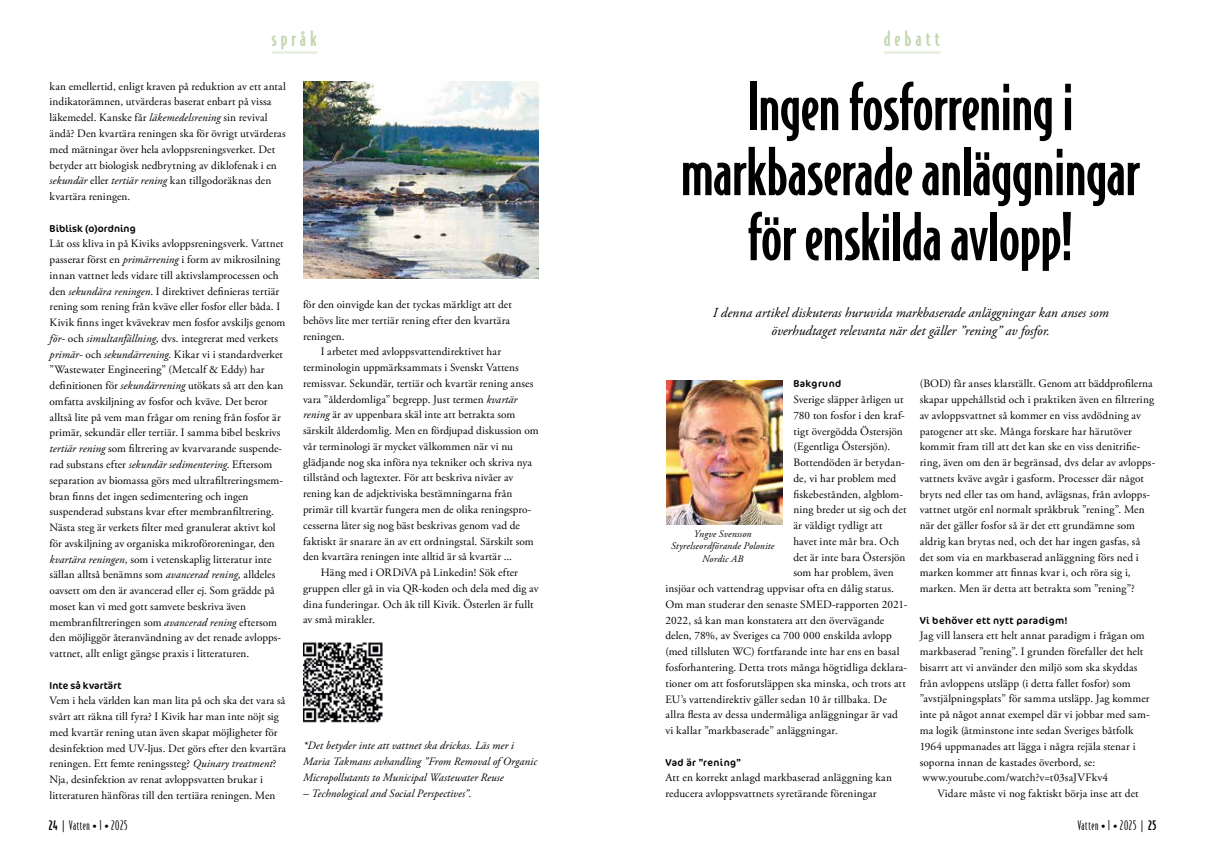
<style>
.page{position:relative;width:1205px;height:851px;background:#fff}
.page>*{position:absolute;margin:0;border:0;box-sizing:border-box;transform-origin:0 0}
.t1{font:500 62.5px/65px "Bodega Sans";letter-spacing:-.01em;color:#000;text-align:center}
.t2{font:500 20px "Bodega Sans";letter-spacing:.2em;color:#c2d6b0}
.t3{font:italic 13.75px/18.8px "Adobe Garamond Pro";color:#000;text-align:center}
.t4{font:300 12.5px "Bodega Sans";letter-spacing:.05em;color:#000}
.t5{font:11.25px/15.8px "Adobe Garamond Pro";letter-spacing:.01em;color:#000}
.t6{font:italic 11.25px/15.8px "Adobe Garamond Pro";letter-spacing:.005em;color:#000}
.t7{font:italic 10px/12.5px "Adobe Garamond Pro";letter-spacing:.015em;color:#000;text-align:center}
.t8{font:10px "Cocon Pro";letter-spacing:.035em;color:#000}
.t9{font:10px "Cocon Pro";letter-spacing:.01em;color:#000}
.t10{font:10px "Cocon Pro";letter-spacing:.015em;color:#000}
.s1{font-style:italic}
.s2{font-weight:500}
.s3{font-family:"Adobe Garamond Pro";font-weight:400;font-size:11.25px}
</style>
<div class="page">
<hr style="left:884px;top:51px;width:56px;height:3px;background:#e7efdf">
<hr style="left:272px;top:51px;width:46px;height:3px;background:#e7efdf">
<img style="left:303px;top:642px;width:80px;height:81px">
<img style="left:303px;top:81px;width:236px;height:197px">
<img style="left:666px;top:381px;width:117px;height:143px">
<h2 class="t2" style="left:271px;top:27px;width:47px">språk</h2>
<p class="t5" style="left:50px;top:79px;width:238px">kan emellertid, enligt kraven på reduktion av ett antal indikatorämnen, utvärderas baserat enbart på vissa läkemedel. Kanske får <span class="s1">läkemedelsrening</span> sin revival ändå? Den kvartära reningen ska för övrigt utvärderas med mätningar över hela avloppsreningsverket. Det betyder att biologisk nedbrytning av diklofenak i en <span class="s1">sekundär</span> eller <span class="s1">tertiär rening</span> kan tillgodoräknas den kvartära reningen.</p>
<p class="t9" style="left:50px;top:221px;width:88px">Biblisk (o)ordning</p>
<p class="t5" style="left:50px;top:236px;width:237px">Låt oss kliva in på Kiviks avloppsreningsverk. Vattnet passerar först en <span class="s1">primärrening</span> i form av mikrosilning innan vattnet leds vidare till aktivslamprocessen och den <span class="s1">sekundära reningen</span>. I direktivet definieras tertiär rening som rening från kväve eller fosfor eller båda. I Kivik finns inget kvävekrav men fosfor avskiljs genom <span class="s1">för-</span> och <span class="s1">simultanfällning</span>, dvs. integrerat med verkets <span class="s1">primär-</span> och <span class="s1">sekundärrening</span>. Kikar vi i standardverket ”Wastewater Engineering” (Metcalf &amp; Eddy) har definitionen för <span class="s1">sekundärrening</span> utökats så att den kan omfatta avskiljning av fosfor och kväve. Det beror alltså lite på vem man frågar om rening från fosfor är primär, sekundär eller tertiär. I samma bibel beskrivs <span class="s1">tertiär rening</span> som filtrering av kvarvarande suspende&shy;rad substans efter <span class="s1">sekundär sedimentering</span>. Eftersom separation av biomassa görs med ultrafiltreringsmem&shy;bran finns det ingen sedimentering och ingen suspenderad substans kvar efter membranfiltrering.<br>Nästa steg är verkets filter med granulerat aktivt kol för avskiljning av organiska mikroföroreningar, den <span class="s1">kvartära reningen</span>, som i vetenskaplig litteratur inte sällan alltså benämns som <span class="s1">avancerad rening</span>, alldeles oavsett om den är avancerad eller ej. Som grädde på moset kan vi med gott samvete beskriva även membranfiltreringen som <span class="s1">avancerad rening</span> eftersom den möjliggör återanvändning av det renade avlopps&shy;vattnet, allt enligt gängse praxis i litteraturen.</p>
<p class="t10" style="left:50px;top:678px;width:73px">Inte så kvartärt</p>
<p class="t5" style="left:50px;top:693px;width:238px">Vem i hela världen kan man lita på och ska det vara så svårt att räkna till fyra? I Kivik har man inte nöjt sig med kvartär rening utan även skapat möjligheter för desinfektion med UV-ljus. Det görs efter den kvartära reningen. Ett femte reningssteg? <span class="s1">Quinary treatment</span>?<br>Nja, desinfektion av renat avloppsvatten brukar i litteraturen hänföras till den tertiära reningen. Men</p>
<p class="t4" style="left:49px;top:818px;width:80px"><span class="s2">24</span> | Vatten <span class="s3">•</span> 1 <span class="s3">•</span> 2025</p>
<p class="t5" style="left:303px;top:297px;width:210px">för den oinvigde kan det tyckas märkligt att det behövs lite mer tertiär rening efter den kvartära reningen.</p>
<p class="t5" style="left:321px;top:344px;width:182px">I arbetet med avloppsvattendirektivet har</p>
<p class="t5" style="left:303px;top:360px;width:217px">terminologin uppmärksammats i Svenskt Vattens</p>
<p class="t5" style="left:303px;top:376px;width:232px">remissvar. Sekundär, tertiär och kvartär rening anses</p>
<p class="t5" style="left:303px;top:391px;width:216px">vara ”ålderdomliga” begrepp. Just termen <span class="s1">kvartär</span></p>
<p class="t5" style="left:303px;top:407px;width:214px"><span class="s1">rening</span> är av uppenbara skäl inte att betrakta som</p>
<p class="t5" style="left:303px;top:423px;width:237px">särskilt ålderdomlig. Men en fördjupad diskussion om</p>
<p class="t5" style="left:303px;top:439px;width:211px">vår terminologi är mycket välkommen när vi nu</p>
<p class="t5" style="left:303px;top:454px;width:231px">glädjande nog ska införa nya tekniker och skriva nya</p>
<p class="t5" style="left:303px;top:470px;width:212px">tillstånd och lagtexter. För att beskriva nivåer av</p>
<p class="t5" style="left:303px;top:486px;width:211px">rening kan de adjektiviska bestämningarna från</p>
<p class="t5" style="left:303px;top:502px;width:230px">primär till kvartär fungera men de olika reningspro-</p>
<p class="t5" style="left:303px;top:517px;width:218px">cesserna låter sig nog bäst beskrivas genom vad de</p>
<p class="t5" style="left:303px;top:533px;width:232px">faktiskt är snarare än av ett ordningstal. Särskilt som</p>
<p class="t5" style="left:303px;top:549px;width:210px">den kvartära reningen inte alltid är så kvartär ...</p>
<p class="t5" style="left:321px;top:565px;width:199px">Häng med i ORDiVA på Linkedin! Sök efter</p>
<p class="t5" style="left:303px;top:580px;width:237px">gruppen eller gå in via QR-koden och dela med dig av</p>
<p class="t5" style="left:303px;top:596px;width:232px">dina funderingar. Och åk till Kivik. Österlen är fullt</p>
<p class="t5" style="left:303px;top:612px;width:73px">av små mirakler.</p>
<p class="t6" style="left:303px;top:738px;width:236px">*Det betyder inte att vattnet ska drickas. Läs mer i<br>Maria Takmans avhandling ”From Removal of Organic<br>Micropollutants to Municipal Wastewater Reuse</p>
<p class="t6" style="left:303px;top:785px;width:170px">– Technological and Social Perspectives”.</p>
<h2 class="t2" style="left:883px;top:27px;width:57px">debatt</h2>
<h1 class="t1" style="left:681px;top:73px;width:460px">Ingen fosforrening i markbaserade anläggningar för enskilda avlopp!</h1>
<p class="t3" style="left:713px;top:303px;width:397px">I denna artikel diskuteras huruvida markbaserade anläggningar kan anses som överhudtaget relevanta när det gäller ”rening” av fosfor.</p>
<p class="t8" style="left:793px;top:377px;width:49px">Bakgrund</p>
<p class="t5" style="left:793px;top:392px;width:112px">Sverige släpper årligen ut</p>
<p class="t5" style="left:793px;top:407px;width:113px">780 ton fosfor i den kraf-</p>
<p class="t5" style="left:793px;top:423px;width:111px">tigt övergödda Östersjön</p>
<p class="t5" style="left:793px;top:439px;width:98px">(Egentliga Östersjön).</p>
<p class="t5" style="left:793px;top:455px;width:113px">Bottendöden är betydan-</p>
<p class="t5" style="left:793px;top:470px;width:104px">de, vi har problem med</p>
<p class="t5" style="left:793px;top:486px;width:111px">fiskebestånden, algblom-</p>
<p class="t5" style="left:793px;top:502px;width:115px">ning breder ut sig och det</p>
<p class="t5" style="left:793px;top:518px;width:91px">är väldigt tydligt att</p>
<p class="t5" style="left:793px;top:533px;width:107px">havet inte mår bra. Och</p>
<p class="t5" style="left:793px;top:549px;width:114px">det är inte bara Östersjön</p>
<p class="t5" style="left:793px;top:565px;width:102px">som har problem, även</p>
<p class="t5" style="left:665px;top:581px;width:230px">insjöar och vattendrag uppvisar ofta en dålig status.</p>
<p class="t5" style="left:665px;top:596px;width:243px">Om man studerar den senaste SMED-rapporten 2021-</p>
<p class="t5" style="left:665px;top:612px;width:220px">2022, så kan man konstatera att den övervägande</p>
<p class="t5" style="left:665px;top:628px;width:228px">delen, 78%, av Sveriges ca 700 000 enskilda avlopp</p>
<p class="t5" style="left:665px;top:644px;width:236px">(med tillsluten WC) fortfarande inte har ens en basal</p>
<p class="t5" style="left:665px;top:659px;width:243px">fosforhantering. Detta trots många högtidliga deklara-</p>
<p class="t5" style="left:665px;top:675px;width:242px">tioner om att fosforutsläppen ska minska, och trots att</p>
<p class="t5" style="left:665px;top:691px;width:223px">EU’s vattendirektiv gäller sedan 10 år tillbaka. De</p>
<p class="t5" style="left:665px;top:707px;width:234px">allra flesta av dessa undermåliga anläggningar är vad</p>
<p class="t5" style="left:665px;top:722px;width:174px">vi kallar ”markbaserade” anläggningar.</p>
<p class="t8" style="left:665px;top:755px;width:77px">Vad är ”rening”</p>
<p class="t5" style="left:665px;top:770px;width:228px">Att en korrekt anlagd markbaserad anläggning kan reducera avloppsvattnets syretärande föreningar</p>
<p class="t7" style="left:671px;top:527px;width:105px">Yngve Svensson<br>Styrelseordförande Polonite<br>Nordic AB</p>
<p class="t5" style="left:919px;top:376px;width:237px">(BOD) får anses klarställt. Genom att bäddprofilerna skapar uppehållstid och i praktiken även en filtrering av avloppsvattnet så kommer en viss avdödning av patogener att ske. Många forskare har härutöver kommit fram till att det kan ske en viss denitrifie&shy;ring, även om den är begränsad, dvs delar av avlopps&shy;vattnets kväve avgår i gasform. Processer där något bryts ned eller tas om hand, avlägsnas, från avlopps&shy;vattnet utgör enl normalt språkbruk ”rening”. Men när det gäller fosfor så är det ett grundämne som aldrig kan brytas ned, och det har ingen gasfas, så det som via en markbaserad anläggning förs ned i marken kommer att finnas kvar i, och röra sig i, marken. Men är detta att betrakta som ”rening”?</p>
<p class="t8" style="left:919px;top:613px;width:150px">Vi behöver ett nytt paradigm!</p>
<p class="t5" style="left:919px;top:628px;width:231px">Jag vill lansera ett helt annat paradigm i frågan om markbaserad ”rening”. I grunden förefaller det helt bisarrt att vi använder den miljö som ska skyddas från avloppens utsläpp (i detta fallet fosfor) som ”avstjälpningsplats” för samma utsläpp. Jag kommer inte på något annat exempel där vi jobbar med sam&shy;ma logik (åtminstone inte sedan Sveriges båtfolk 1964 uppmanades att lägga i några rejäla stenar i soporna innan de kastades överbord, se: www.youtube.com/watch?v=t03saJVFkv4</p>
<p class="t5" style="left:937px;top:785px;width:203px">Vidare måste vi nog faktiskt börja inse att det</p>
<p class="t4" style="left:1077px;top:818px;width:80px">Vatten <span class="s3">•</span> 1 <span class="s3">•</span> 2025 | <span class="s2">25</span></p>
</div>
